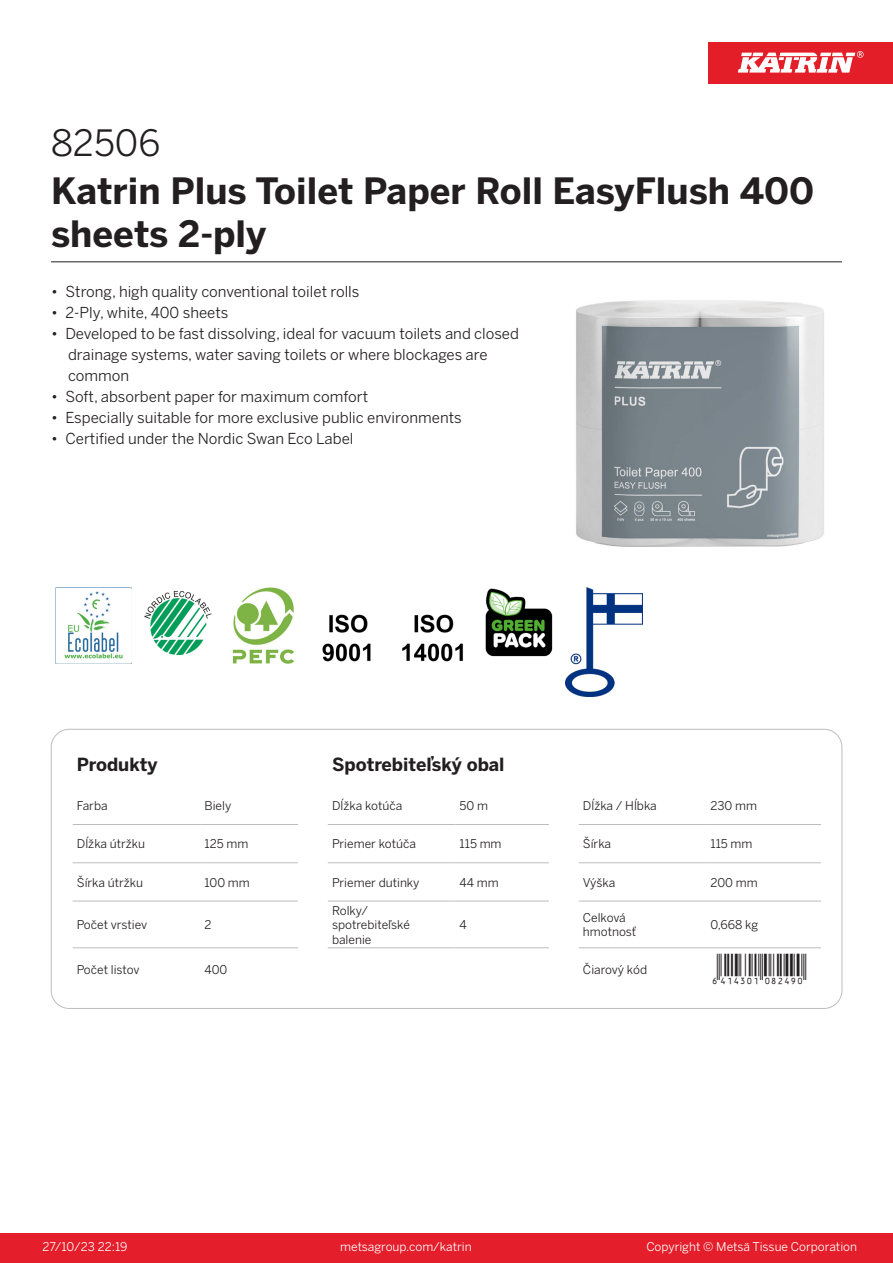
<style>
.page{position:relative;width:893px;height:1263px;background:#fff}
.page>*{position:absolute;margin:0;border:0;box-sizing:border-box;transform-origin:0 0}
.Product_Name{font:700 36px/43.2px "Benton Sans";color:#231f20}
.External_material_co{font:36px "Benton Sans";color:#231f20}
.T_EAN{font:30px "Viisas EAN Matala";color:#231f20}
.T_TableHeader{font:700 18px "Benton Sans";color:#231f20}
.MarketingBullets{font:15px/21px "Benton Sans";color:#231f20}
.T_TableBody{font:12px/14.4px "Benton Sans";color:#231f20}
.t1{font:12px "Benton Sans";color:#fff}
</style>
<div class="page">
<div style="left:0;top:1233px;width:893px;height:30px;background:#e41e2b"></div>
<div style="left:708px;top:43px;width:185px;height:41px;background:#e31e28"></div>
<svg style="left:738px;top:51px;width:126px;height:22px"></svg>
<hr style="left:73px;top:824px;width:127px;height:1px;background:#bcbdc0">
<hr style="left:200px;top:824px;width:98px;height:1px;background:#bcbdc0">
<hr style="left:328px;top:824px;width:127px;height:1px;background:#bcbdc0">
<hr style="left:455px;top:824px;width:94px;height:1px;background:#bcbdc0">
<hr style="left:579px;top:824px;width:127px;height:1px;background:#bcbdc0">
<hr style="left:706px;top:824px;width:115px;height:1px;background:#bcbdc0">
<hr style="left:73px;top:862px;width:127px;height:1px;background:#bcbdc0">
<hr style="left:200px;top:862px;width:98px;height:1px;background:#bcbdc0">
<hr style="left:328px;top:862px;width:127px;height:1px;background:#bcbdc0">
<hr style="left:455px;top:862px;width:94px;height:1px;background:#bcbdc0">
<hr style="left:579px;top:862px;width:127px;height:1px;background:#bcbdc0">
<hr style="left:706px;top:862px;width:115px;height:1px;background:#bcbdc0">
<hr style="left:73px;top:901px;width:127px;height:1px;background:#bcbdc0">
<hr style="left:200px;top:901px;width:98px;height:1px;background:#bcbdc0">
<hr style="left:328px;top:901px;width:127px;height:1px;background:#bcbdc0">
<hr style="left:455px;top:901px;width:94px;height:1px;background:#bcbdc0">
<hr style="left:579px;top:901px;width:127px;height:1px;background:#bcbdc0">
<hr style="left:706px;top:901px;width:115px;height:1px;background:#bcbdc0">
<hr style="left:73px;top:947px;width:127px;height:1px;background:#bcbdc0">
<hr style="left:200px;top:947px;width:98px;height:1px;background:#bcbdc0">
<hr style="left:328px;top:947px;width:127px;height:1px;background:#bcbdc0">
<hr style="left:455px;top:947px;width:94px;height:1px;background:#bcbdc0">
<hr style="left:579px;top:947px;width:127px;height:1px;background:#bcbdc0">
<hr style="left:706px;top:947px;width:115px;height:1px;background:#bcbdc0">
<img style="left:576px;top:300px;width:248px;height:247px">
<img style="left:55px;top:587px;width:77px;height:77px">
<img style="left:144px;top:590px;width:68px;height:66px">
<img style="left:232px;top:587px;width:63px;height:77px">
<img style="left:322px;top:614px;width:49px;height:48px">
<img style="left:402px;top:614px;width:61px;height:48px">
<img style="left:485px;top:588px;width:68px;height:69px">
<img style="left:566px;top:587px;width:76px;height:110px">
<hr style="left:51px;top:261px;width:791px;height:1px;background:#231f20">
<p class="External_material_co" style="left:51px;top:121px;width:111px">82506</p>
<p class="Product_Name" style="left:51px;top:170px;width:765px">Katrin Plus Toilet Paper Roll EasyFlush 400 sheets 2-ply</p>
<p class="MarketingBullets" style="left:51px;top:281px;width:310px">• Strong, high quality conventional toilet rolls</p>
<p class="MarketingBullets" style="left:51px;top:302px;width:179px">• 2-Ply, white, 400 sheets</p>
<p class="MarketingBullets" style="left:68px;top:323px;width:452px;text-indent:-17px">• Developed to be fast dissolving, ideal for vacuum toilets and closed drainage systems, water saving toilets or where blockages are common</p>
<p class="MarketingBullets" style="left:51px;top:386px;width:319px">• Soft, absorbent paper for maximum comfort</p>
<p class="MarketingBullets" style="left:51px;top:407px;width:412px">• Especially suitable for more exclusive public environments</p>
<p class="MarketingBullets" style="left:51px;top:428px;width:304px">• Certified under the Nordic Swan Eco Label</p>
<p class="T_TableHeader" style="left:77px;top:753px;width:82px">Produkty</p>
<p class="T_TableHeader" style="left:332px;top:753px;width:174px">Spotrebiteľský obal</p>
<p class="T_TableBody" style="left:77px;top:798px;width:32px">Farba</p>
<p class="T_TableBody" style="left:204px;top:798px;width:28px">Biely</p>
<p class="T_TableBody" style="left:332px;top:798px;width:72px">Dĺžka kotúča</p>
<p class="T_TableBody" style="left:460px;top:798px;width:30px">50 m</p>
<p class="T_TableBody" style="left:583px;top:798px;width:75px">Dĺžka / Hĺbka</p>
<p class="T_TableBody" style="left:710px;top:798px;width:48px">230 mm</p>
<p class="T_TableBody" style="left:77px;top:837px;width:70px">Dĺžka útržku</p>
<p class="T_TableBody" style="left:204px;top:837px;width:45px">125 mm</p>
<p class="T_TableBody" style="left:332px;top:837px;width:85px">Priemer kotúča</p>
<p class="T_TableBody" style="left:460px;top:837px;width:43px">115 mm</p>
<p class="T_TableBody" style="left:583px;top:837px;width:30px">Šírka</p>
<p class="T_TableBody" style="left:710px;top:837px;width:43px">115 mm</p>
<p class="T_TableBody" style="left:77px;top:875px;width:68px">Šírka útržku</p>
<p class="T_TableBody" style="left:204px;top:875px;width:47px">100 mm</p>
<p class="T_TableBody" style="left:332px;top:875px;width:89px">Priemer dutinky</p>
<p class="T_TableBody" style="left:460px;top:875px;width:41px">44 mm</p>
<p class="T_TableBody" style="left:583px;top:875px;width:34px">Výška</p>
<p class="T_TableBody" style="left:710px;top:875px;width:49px">200 mm</p>
<p class="T_TableBody" style="left:77px;top:917px;width:72px">Počet vrstiev</p>
<p class="T_TableBody" style="left:204px;top:917px;width:9px">2</p>
<p class="T_TableBody" style="left:332px;top:903px;width:38px">Rolky/</p>
<p class="T_TableBody" style="left:332px;top:917px;width:79px">spotrebiteľské balenie</p>
<p class="T_TableBody" style="left:460px;top:917px;width:9px">4</p>
<p class="T_TableBody" style="left:583px;top:910px;width:44px">Celková</p>
<p class="T_TableBody" style="left:583px;top:925px;width:55px">hmotnosť</p>
<p class="T_TableBody" style="left:710px;top:917px;width:49px">0,668 kg</p>
<p class="T_TableBody" style="left:77px;top:962px;width:64px">Počet listov</p>
<p class="T_TableBody" style="left:204px;top:962px;width:24px">400</p>
<p class="T_TableBody" style="left:583px;top:962px;width:66px">Čiarový kód</p>
<p class="T_EAN" style="left:710px;top:954px;width:97px">*6414301082490*</p>
<p class="t1" style="left:43px;top:1239px;width:86px">27/10/23 22:19</p>
<p class="t1" style="left:340px;top:1239px;width:133px">metsagroup.com/katrin</p>
<p class="t1" style="left:646px;top:1239px;width:212px">Copyright © Metsä Tissue Corporation</p>
</div>
